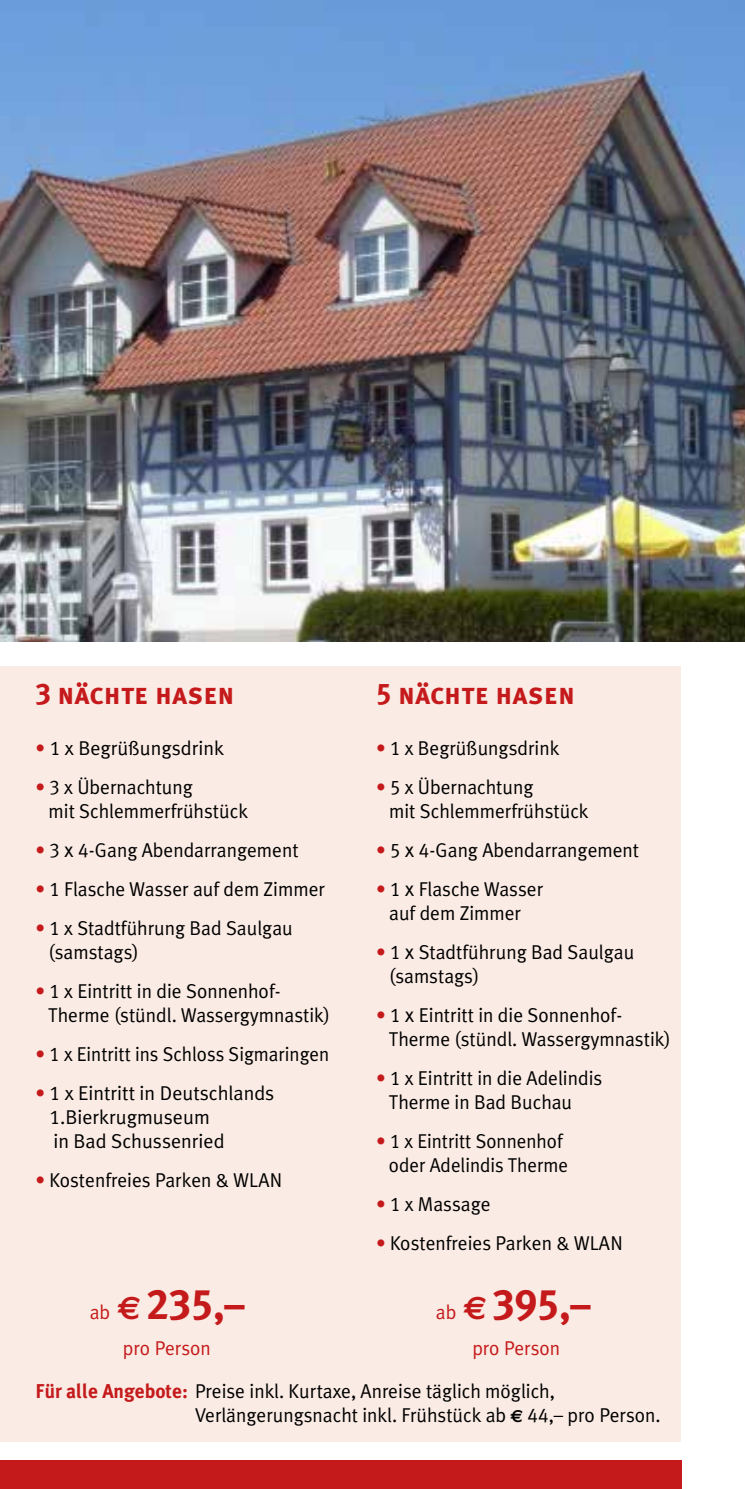
<style>
.page{position:relative;width:745px;height:1489px;background:#fff}
.page>*{position:absolute;margin:0;border:0;box-sizing:border-box;transform-origin:0 0}
.t1{font:43px "Meta Plus Bold Caps";color:#c51a1b}
.t2{font:30px "Meta Plus Bold Caps";color:#c51a1b}
.t3{font:20px/24px "Meta Plus Normal";color:#000}
.t4{font:20px/24px "Meta Plus Normal";color:#000;text-align:right;scale:.95 1}
.t5{font:20px "Meta Plus Normal";color:#c51a1b}
.s1{color:#c51a1b}
.s2{font-family:"Meta Plus Normal Caps"}
.s3{font-family:"Meta Plus Normal";font-size:20px}
.s4{font-family:"Euro Sans";font-weight:700;font-size:32.5px}
.s5{font-family:"Meta Plus";font-weight:700}
.s6{font-family:"Meta Plus";font-weight:700;color:#c51a1b}
.s7{font-family:"Euro Sans";font-weight:700;font-size:17.5px}
</style>
<div class="page">
<div style="left:0;top:666px;width:680px;height:775px;background:#faebe4"></div>
<img style="left:0;top:0;width:744px;height:641px">
<div style="left:0;top:1460px;width:680px;height:28px;background:#c51a1b"></div>
<h2 class="t2" style="left:35px;top:676px;width:200px">3 nächte hasen</h2>
<p class="t3" style="left:35px;top:735px;width:190px"><span class="s1">•</span> <span class="s2">1</span> x Begrüßungsdrink</p>
<p class="t3" style="left:49px;top:774px;width:201px;text-indent:-13px"><span class="s1">•</span> <span class="s2">3</span> x Übernachtung<br>mit Schlemmerfrühstück</p>
<p class="t3" style="left:35px;top:837px;width:264px"><span class="s1">•</span> <span class="s2">3 x 4</span>-Gang Abendarrangement</p>
<p class="t3" style="left:35px;top:876px;width:291px"><span class="s1">•</span> <span class="s2">1</span> Flasche Wasser auf dem Zimmer</p>
<p class="t3" style="left:49px;top:915px;width:245px;text-indent:-13px"><span class="s1">•</span> <span class="s2">1</span> x Stadtführung Bad Saulgau (samstags)</p>
<p class="t3" style="left:48px;top:978px;width:283px;text-indent:-13px"><span class="s1">•</span> <span class="s2">1</span> x Eintritt in die Sonnenhof-<br>Therme (stündl. Wassergymnastik)</p>
<p class="t4" style="left:35px;top:1041px;width:310px"><span class="s1">•</span> <span class="s2">1</span> x Eintritt ins Schloss Sigmaringen</p>
<p class="t3" style="left:49px;top:1080px;width:226px;text-indent:-14px"><span class="s1">•</span> <span class="s2">1</span> x Eintritt in Deutschlands<br><span class="s2">1</span>.Bierkrugmuseum<br>in Bad Schussenried</p>
<p class="t3" style="left:35px;top:1167px;width:248px"><span class="s1">•</span> Kostenfreies Parken &amp; WLAN</p>
<h2 class="t2" style="left:376px;top:676px;width:200px">5 nächte hasen</h2>
<p class="t3" style="left:376px;top:735px;width:185px"><span class="s1">•</span> <span class="s2">1</span> x Begrüßungsdrink</p>
<p class="t3" style="left:389px;top:774px;width:201px;text-indent:-13px"><span class="s1">•</span> <span class="s2">5</span> x Übernachtung<br>mit Schlemmerfrühstück</p>
<p class="t3" style="left:376px;top:837px;width:264px"><span class="s1">•</span> <span class="s2">5 x 4</span>-Gang Abendarrangement</p>
<p class="t3" style="left:376px;top:876px;width:168px;text-align:center"><span class="s1">•</span> <span class="s2">1 x</span> Flasche Wasser auf dem Zimmer</p>
<p class="t3" style="left:389px;top:939px;width:246px;text-indent:-13px"><span class="s1">•</span> <span class="s2">1 x</span> Stadtführung Bad Saulgau (samstags)</p>
<p class="t3" style="left:388px;top:1002px;width:283px;text-indent:-13px"><span class="s1">•</span> <span class="s2">1 x</span> Eintritt in die Sonnenhof-<br>Therme (stündl. Wassergymnastik)</p>
<p class="t3" style="left:388px;top:1065px;width:215px;text-indent:-13px"><span class="s1">•</span> <span class="s2">1</span> x Eintritt in die Adelindis<br>Therme in Bad Buchau</p>
<p class="t4" style="left:376px;top:1128px;width:203px"><span class="s1">•</span> <span class="s2">1</span> x Eintritt Sonnenhof oder Adelindis Therme</p>
<p class="t3" style="left:376px;top:1191px;width:116px"><span class="s1">•</span> <span class="s2">1</span> x Massage</p>
<p class="t3" style="left:376px;top:1230px;width:248px"><span class="s1">•</span> Kostenfreies Parken &amp; WLAN</p>
<h1 class="t1" style="left:90px;top:1278px;width:156px"><span class="s3">ab</span> <span class="s4">f</span> 235<span class="s5">,–</span></h1>
<h1 class="t1" style="left:435px;top:1278px;width:156px"><span class="s3">ab</span> <span class="s4">f</span> 395<span class="s5">,–</span></h1>
<p class="t5" style="left:123px;top:1336px;width:89px">pro Person</p>
<p class="t5" style="left:472px;top:1336px;width:89px">pro Person</p>
<p class="t3" style="left:195px;top:1378px;width:467px;text-indent:-159px"><span class="s6">Für alle Angebote:</span> Preise inkl. Kurtaxe, Anreise täglich möglich,<br>Verlängerungsnacht inkl. Frühstück ab <span class="s7">c</span> <span class="s2">44</span>,– pro Person.</p>
</div>
